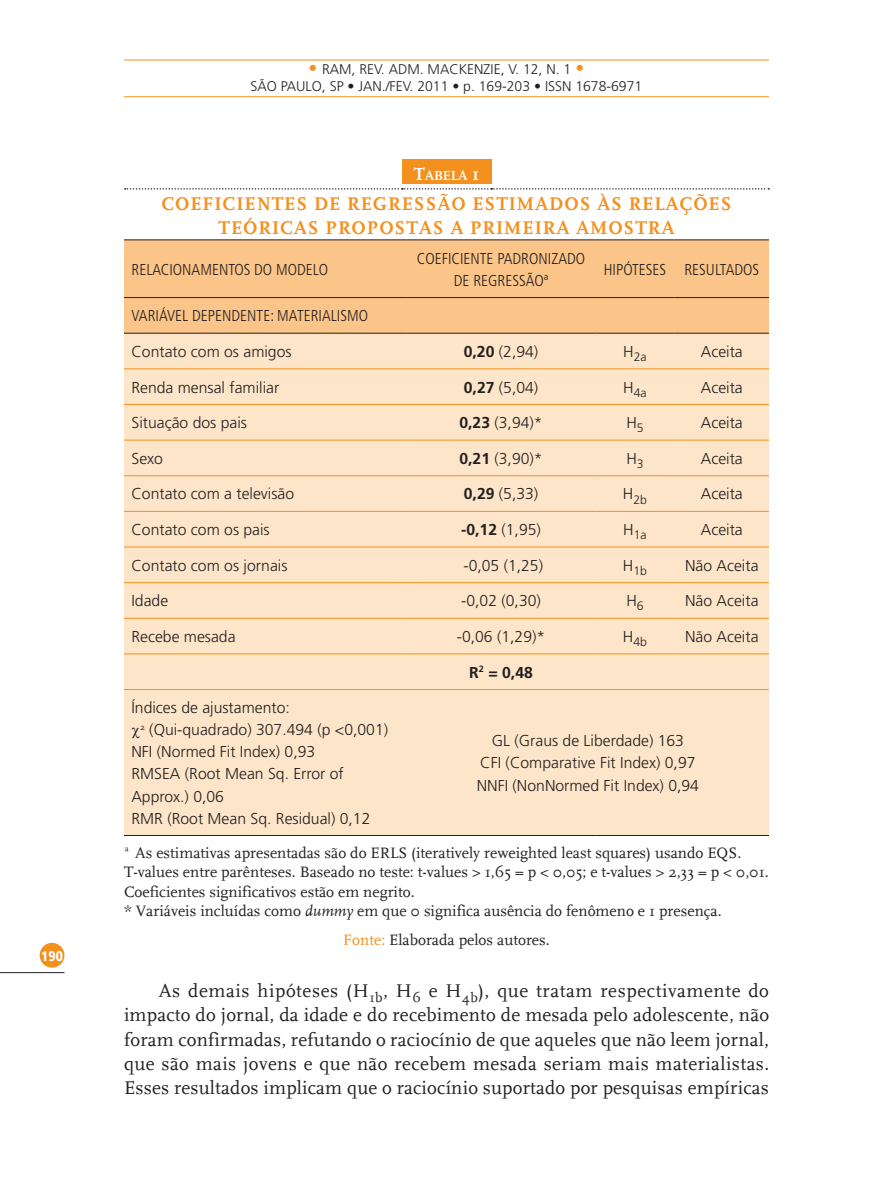
<style>
.page{position:relative;width:893px;height:1191px;background:#fff}
.page>*{position:absolute;margin:0;border:0;box-sizing:border-box;transform-origin:0 0}
.t1{font:19.25px/24.2px "FF Scala Definitive";letter-spacing:.01em;color:#231f20;text-align:justify}
.t2{font:700 19.25px/24.2px "FF Scala Definitiver";letter-spacing:.05em;color:#f4901d;text-align:center}
.t3{font:300 15.75px/22.1px "Frutiger LT Std";color:#231f20;text-align:center}
.t4{font:15.75px/19.2px "FF Scala Definitive";color:#231f20}
.t5{font:300 condensed 15.75px/22.1px "Frutiger LT Std";color:#231f20;text-align:center}
.t6{font:700 15.75px "Frutiger LT Std";color:#231f20}
.t7{font:300 14px/16.8px "Frutiger LT Std";color:#231f20;text-align:center}
.t8{font:900 condensed 14px "Frutiger LT Std";color:#fff}
.t9{font:700 13.83px "FF Scala Definitiver";color:#fff}
.t10{font:300 12.25px "Frutiger LT Std";color:#231f20}
.s1{font-size:17.5px;color:#f4901d}
.s2{font-size:18.38px}
.s3{font-weight:700}
.s4{font-style:italic}
.s5{color:#f4901d}
</style>
<div class="page">
<div style="left:40px;top:943px;width:24px;height:24px;background:#f4901d;border-radius:50%"></div>
<hr style="left:0;top:972px;width:64px;height:1px;background:#231f20">
<hr style="left:124px;top:96px;width:645px;height:1px;background:#f4901d">
<hr style="left:124px;top:60px;width:645px;height:1px;background:#f4901d">
<div style="left:402px;top:159px;width:89px;height:25px;background:#f4901d"></div>
<svg style="left:125px;top:188px;width:644px;height:1px"></svg>
<div style="left:124px;top:240px;width:645px;height:93px;background:#fbc488"></div>
<div style="left:124px;top:334px;width:645px;height:501px;background:#fde5c9"></div>
<hr style="left:124px;top:239px;width:283px;height:1px;background:#231f20">
<hr style="left:407px;top:239px;width:188px;height:1px;background:#231f20">
<hr style="left:595px;top:239px;width:80px;height:1px;background:#231f20">
<hr style="left:675px;top:239px;width:94px;height:1px;background:#231f20">
<hr style="left:124px;top:297px;width:283px;height:1px;background:#231f20">
<hr style="left:407px;top:297px;width:188px;height:1px;background:#231f20">
<hr style="left:595px;top:297px;width:80px;height:1px;background:#231f20">
<hr style="left:675px;top:297px;width:94px;height:1px;background:#231f20">
<hr style="left:124px;top:333px;width:283px;height:1px;background:#231f20">
<hr style="left:407px;top:333px;width:188px;height:1px;background:#231f20">
<hr style="left:595px;top:333px;width:80px;height:1px;background:#231f20">
<hr style="left:675px;top:333px;width:94px;height:1px;background:#231f20">
<hr style="left:124px;top:835px;width:283px;height:1px;background:#231f20">
<hr style="left:407px;top:835px;width:188px;height:1px;background:#231f20">
<hr style="left:595px;top:835px;width:80px;height:1px;background:#231f20">
<hr style="left:675px;top:835px;width:94px;height:1px;background:#231f20">
<hr style="left:124px;top:368px;width:283px;height:1px;background:#f4901d">
<hr style="left:407px;top:368px;width:188px;height:1px;background:#f4901d">
<hr style="left:595px;top:368px;width:80px;height:1px;background:#f4901d">
<hr style="left:675px;top:368px;width:94px;height:1px;background:#f4901d">
<hr style="left:124px;top:404px;width:283px;height:1px;background:#f4901d">
<hr style="left:407px;top:404px;width:188px;height:1px;background:#f4901d">
<hr style="left:595px;top:404px;width:80px;height:1px;background:#f4901d">
<hr style="left:675px;top:404px;width:94px;height:1px;background:#f4901d">
<hr style="left:124px;top:440px;width:283px;height:1px;background:#f4901d">
<hr style="left:407px;top:440px;width:188px;height:1px;background:#f4901d">
<hr style="left:595px;top:440px;width:80px;height:1px;background:#f4901d">
<hr style="left:675px;top:440px;width:94px;height:1px;background:#f4901d">
<hr style="left:124px;top:475px;width:283px;height:1px;background:#f4901d">
<hr style="left:407px;top:475px;width:188px;height:1px;background:#f4901d">
<hr style="left:595px;top:475px;width:80px;height:1px;background:#f4901d">
<hr style="left:675px;top:475px;width:94px;height:1px;background:#f4901d">
<hr style="left:124px;top:511px;width:283px;height:1px;background:#f4901d">
<hr style="left:407px;top:511px;width:188px;height:1px;background:#f4901d">
<hr style="left:595px;top:511px;width:80px;height:1px;background:#f4901d">
<hr style="left:675px;top:511px;width:94px;height:1px;background:#f4901d">
<hr style="left:124px;top:546px;width:283px;height:1px;background:#f4901d">
<hr style="left:407px;top:546px;width:188px;height:1px;background:#f4901d">
<hr style="left:595px;top:546px;width:80px;height:1px;background:#f4901d">
<hr style="left:675px;top:546px;width:94px;height:1px;background:#f4901d">
<hr style="left:124px;top:582px;width:283px;height:1px;background:#f4901d">
<hr style="left:407px;top:582px;width:188px;height:1px;background:#f4901d">
<hr style="left:595px;top:582px;width:80px;height:1px;background:#f4901d">
<hr style="left:675px;top:582px;width:94px;height:1px;background:#f4901d">
<hr style="left:124px;top:618px;width:283px;height:1px;background:#f4901d">
<hr style="left:407px;top:618px;width:188px;height:1px;background:#f4901d">
<hr style="left:595px;top:618px;width:80px;height:1px;background:#f4901d">
<hr style="left:675px;top:618px;width:94px;height:1px;background:#f4901d">
<hr style="left:124px;top:653px;width:283px;height:1px;background:#f4901d">
<hr style="left:407px;top:653px;width:188px;height:1px;background:#f4901d">
<hr style="left:595px;top:653px;width:80px;height:1px;background:#f4901d">
<hr style="left:675px;top:653px;width:94px;height:1px;background:#f4901d">
<hr style="left:124px;top:689px;width:283px;height:1px;background:#f4901d">
<hr style="left:407px;top:689px;width:188px;height:1px;background:#f4901d">
<hr style="left:595px;top:689px;width:80px;height:1px;background:#f4901d">
<hr style="left:675px;top:689px;width:94px;height:1px;background:#f4901d">
<svg style="left:132px;top:728px;width:8px;height:10px"></svg>
<p class="t8" style="left:41px;top:947px;width:23px">190</p>
<p class="t7" style="left:251px;top:61px;width:393px"><span class="s1">•</span> RAM, REV. ADM. MACKENZIE, V. 12, N. 1 <span class="s1">•<br></span>SÃO PAULO, SP • JAN./FEV. 2011 • p. 169-203 • ISSN 1678-6971</p>
<p class="t9" style="left:414px;top:167px;width:67px"><span class="s2">T</span>ABELA <span class="s2">1</span></p>
<p class="t2" style="left:161px;top:191px;width:572px">COEFICIENTES DE REGRESSÃO ESTIMADOS ÀS RELAÇÕES<br>TEÓRICAS PROPOSTAS A PRIMEIRA AMOSTRA</p>
<p class="t5" style="left:131px;top:258px;width:197px">RELACIONAMENTOS DO MODELO</p>
<p class="t5" style="left:417px;top:247px;width:168px">COEFICIENTE PADRONIZADO<br>DE REGRESSÃOª</p>
<p class="t5" style="left:604px;top:258px;width:157px">HIPÓTESES RESULTADOS</p>
<p class="t5" style="left:131px;top:305px;width:237px">VARIÁVEL DEPENDENTE: MATERIALISMO</p>
<p class="t3" style="left:131px;top:341px;width:162px">Contato com os amigos</p>
<p class="t3" style="left:464px;top:341px;width:76px"><span class="s3">0,20</span> (2,94)</p>
<p class="t10" style="left:623px;top:350px;width:25px"><sup>H</sup>2a</p>
<p class="t3" style="left:701px;top:341px;width:43px">Aceita</p>
<p class="t3" style="left:131px;top:376px;width:149px">Renda mensal familiar</p>
<p class="t3" style="left:464px;top:376px;width:76px"><span class="s3">0,27</span> (5,04)</p>
<p class="t10" style="left:623px;top:385px;width:25px"><sup>H</sup>4a</p>
<p class="t3" style="left:701px;top:376px;width:43px">Aceita</p>
<p class="t3" style="left:131px;top:412px;width:117px">Situação dos pais</p>
<p class="t3" style="left:459px;top:412px;width:85px"><span class="s3">0,23</span> (3,94)*</p>
<p class="t3" style="left:626px;top:412px;width:19px">H<sub>5</sub></p>
<p class="t3" style="left:701px;top:412px;width:43px">Aceita</p>
<p class="t3" style="left:131px;top:447px;width:33px">Sexo</p>
<p class="t3" style="left:459px;top:447px;width:85px"><span class="s3">0,21</span> (3,90)*</p>
<p class="t3" style="left:626px;top:447px;width:19px">H<sub>3</sub></p>
<p class="t3" style="left:701px;top:447px;width:43px">Aceita</p>
<p class="t3" style="left:131px;top:483px;width:164px">Contato com a televisão</p>
<p class="t3" style="left:464px;top:483px;width:76px"><span class="s3">0,29</span> (5,33)</p>
<p class="t10" style="left:623px;top:492px;width:26px"><sup>H</sup>2b</p>
<p class="t3" style="left:701px;top:483px;width:43px">Aceita</p>
<p class="t3" style="left:131px;top:519px;width:140px">Contato com os pais</p>
<p class="t3" style="left:461px;top:519px;width:81px"><span class="s3">-0,12</span> (1,95)</p>
<p class="t10" style="left:623px;top:528px;width:25px"><sup>H</sup>1a</p>
<p class="t3" style="left:701px;top:519px;width:43px">Aceita</p>
<p class="t3" style="left:131px;top:554px;width:158px">Contato com os jornais</p>
<p class="t3" style="left:463px;top:554px;width:81px">-0,05 (1,25)</p>
<p class="t10" style="left:623px;top:563px;width:26px"><sup>H</sup>1b</p>
<p class="t3" style="left:685px;top:554px;width:75px">Não Aceita</p>
<p class="t3" style="left:131px;top:590px;width:38px">Idade</p>
<p class="t3" style="left:461px;top:590px;width:81px">-0,02 (0,30)</p>
<p class="t3" style="left:626px;top:590px;width:19px">H<sub>6</sub></p>
<p class="t3" style="left:685px;top:590px;width:75px">Não Aceita</p>
<p class="t3" style="left:131px;top:626px;width:106px">Recebe mesada</p>
<p class="t3" style="left:457px;top:626px;width:90px">-0,06 (1,29)*</p>
<p class="t10" style="left:623px;top:635px;width:26px"><sup>H</sup>4b</p>
<p class="t3" style="left:685px;top:626px;width:75px">Não Aceita</p>
<p class="t6" style="left:469px;top:663px;width:65px">R<sup>2</sup> = 0,48</p>
<p class="t3" style="left:131px;top:697px;width:160px">Índices de ajustamento:</p>
<p class="t3" style="left:140px;top:719px;width:250px"><sup>2</sup> (Qui-quadrado) 307.494 (p &lt;0,001)</p>
<p class="t3" style="left:131px;top:741px;width:185px">NFI (Normed Fit Index) 0,93</p>
<p class="t3" style="left:131px;top:763px;width:214px">RMSEA (Root Mean Sq. Error of</p>
<p class="t3" style="left:131px;top:785px;width:94px">Approx.) 0,06</p>
<p class="t3" style="left:131px;top:807px;width:240px">RMR (Root Mean Sq. Residual) 0,12</p>
<p class="t3" style="left:477px;top:730px;width:224px">GL (Graus de Liberdade) 163<br>CFI (Comparative Fit Index) 0,97<br>NNFI (NonNormed Fit Index) 0,94</p>
<p class="t4" style="left:124px;top:843px;width:646px">ª As estimativas apresentadas são do ERLS (iteratively reweighted least squares) usando EQS.<br>T-values entre parênteses. Baseado no teste: t-values &gt; 1,65 = p &lt; 0,05; e t-values &gt; 2,33 = p &lt; 0,01.<br>Coeficientes significativos estão em negrito.<br>* Variáveis incluídas como <span class="s4">dummy</span> em que 0 significa ausência do fenômeno e 1 presença.</p>
<p class="t4" style="left:343px;top:930px;width:208px"><span class="s5">Fonte:</span> Elaborada pelos autores.</p>
<p class="t1" style="left:124px;top:979px;width:647px;text-indent:35px">As demais hipóteses (H<sub>1b</sub>, H<sub>6</sub> e H<sub>4b</sub>), que tratam respectivamente do impacto do jornal, da idade e do recebimento de mesada pelo adolescente, não foram confirmadas, refutando o raciocínio de que aqueles que não leem jornal, que são mais jovens e que não recebem mesada seriam mais materialistas.<br>Esses resultados implicam que o raciocínio suportado por pesquisas empíricas</p>
</div>
